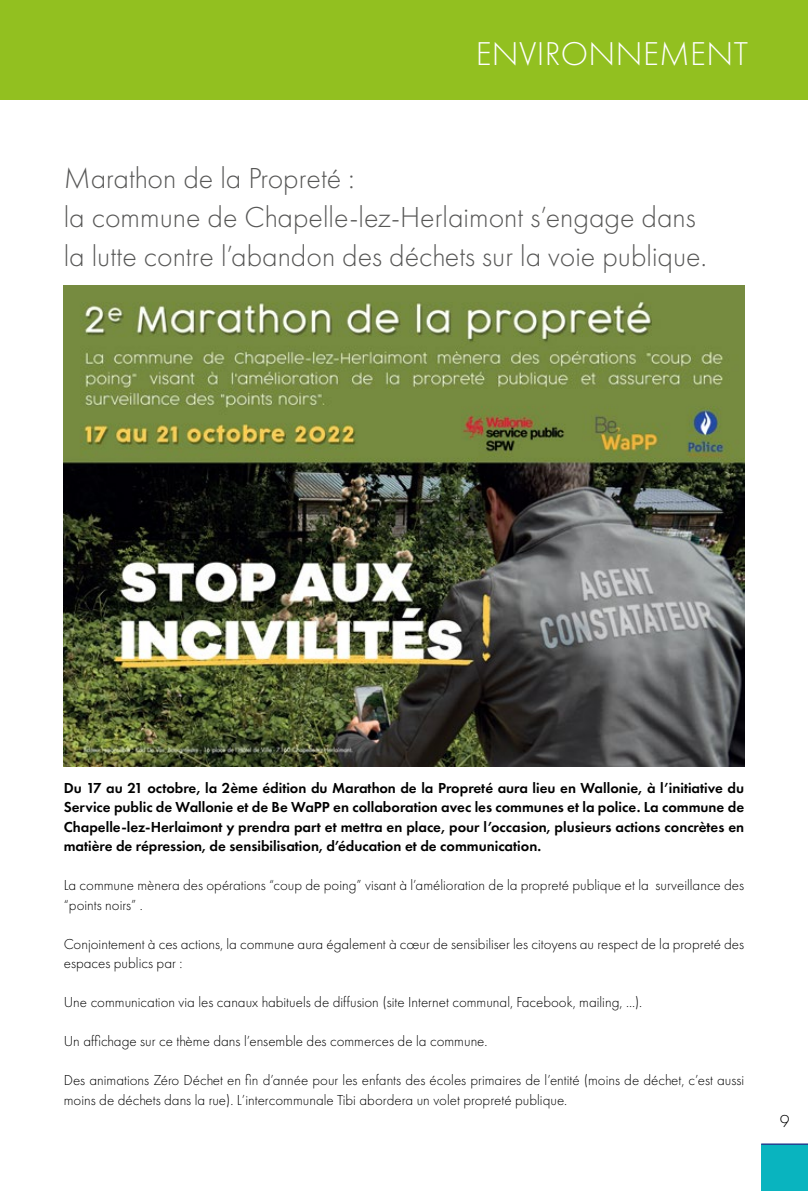
<style>
.page{position:relative;width:808px;height:1191px;background:#fff}
.page>*{position:absolute;margin:0;border:0;box-sizing:border-box;transform-origin:0 0}
.t1{font:300 34.2px "Futura PT";letter-spacing:.01em;color:#fff}
.t2{font:300 30px/39px "Futura PT";color:#575756}
.t3{font:300 18px "Futura PT";color:#000}
.t4{font:300 15px/19.5px "Futura PT";color:#000}
.t5{font:600 15px/19.5px "Futura PT";color:#000;text-align:justify}
</style>
<div class="page">
<div style="left:761px;top:1144px;width:47px;height:47px;background:#09b4bf"></div>
<hr style="left:761px;top:1143px;width:47px;height:2px;background:#274190">
<div style="left:0;top:0;width:808px;height:99px;background:#92c020"></div>
<img style="left:64px;top:285px;width:680px;height:481px">
<h1 class="t1" style="left:476px;top:34px;width:274px">ENVIRONNEMENT</h1>
<h2 class="t2" style="left:64px;top:159px;width:644px">Marathon de la Propreté :<br>la commune de Chapelle-lez-Herlaimont s’engage dans la lutte contre l’abandon des déchets sur la voie publique.</h2>
<p class="t5" style="left:64px;top:777px;width:682px">Du 17 au 21 octobre, la 2ème édition du Marathon de la Propreté aura lieu en Wallonie, à l’initiative du Service public de Wallonie et de Be WaPP en collaboration avec les communes et la police. La commune de Chapelle-lez-Herlaimont y prendra part et mettra en place, pour l’occasion, plusieurs actions concrètes en matière de répression, de sensibilisation, d’éducation et de communication.</p>
<p class="t4" style="left:64px;top:875px;width:682px">La commune mènera des opérations “coup de poing” visant à l’amélioration de la propreté publique et la surveillance des “points noirs” .</p>
<p class="t4" style="left:64px;top:934px;width:682px">Conjointement à ces actions, la commune aura également à cœur de sensibiliser les citoyens au respect de la propreté des espaces publics par :</p>
<p class="t4" style="left:64px;top:992px;width:580px">Une communication via les canaux habituels de diffusion (site Internet communal, Facebook, mailing, …).</p>
<p class="t4" style="left:64px;top:1031px;width:425px">Un affichage sur ce thème dans l’ensemble des commerces de la commune.</p>
<p class="t4" style="left:64px;top:1070px;width:682px">Des animations Zéro Déchet en fin d’année pour les enfants des écoles primaires de l’entité (moins de déchet, c’est aussi moins de déchets dans la rue). L’intercommunale Tibi abordera un volet propreté publique.</p>
<p class="t3" style="left:780px;top:1110px;width:11px">9</p>
</div>
